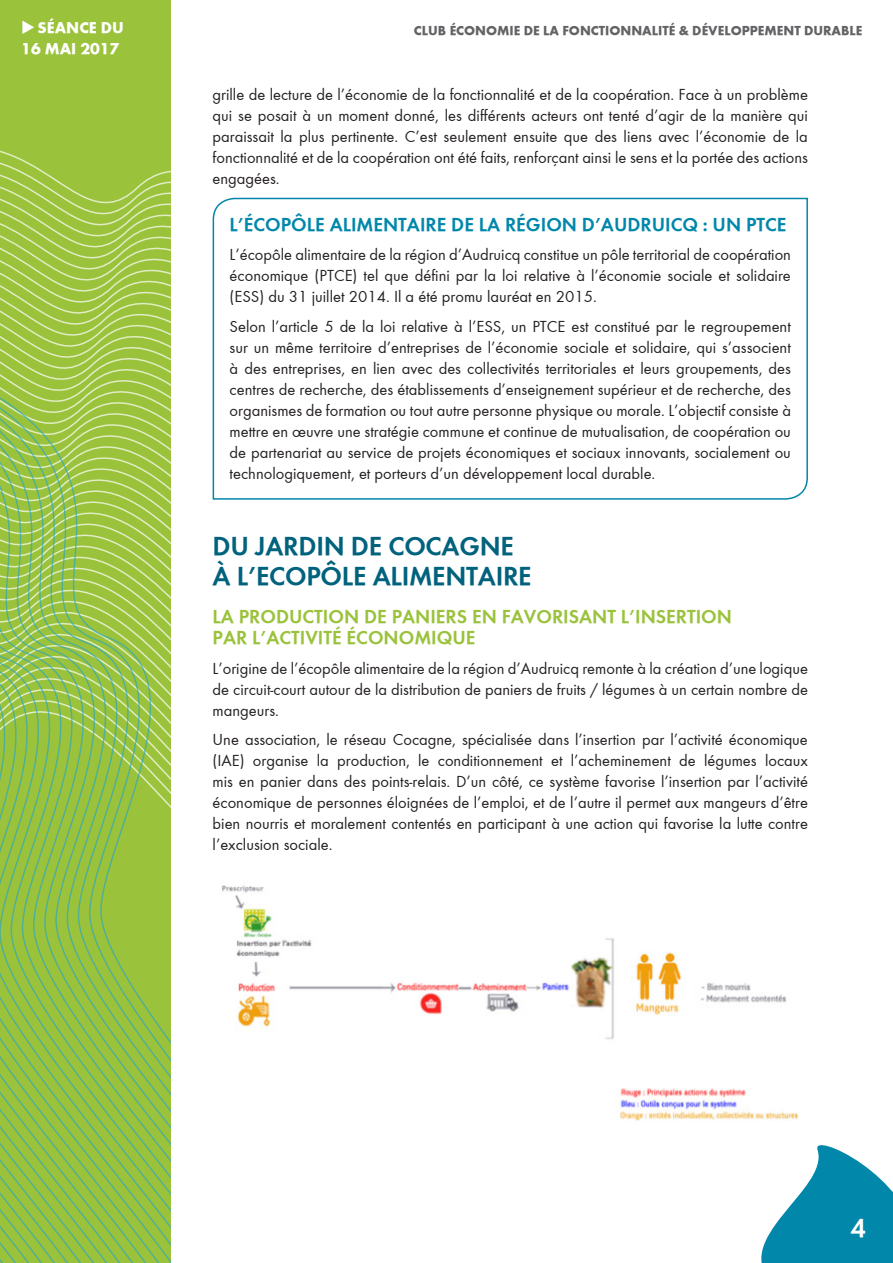
<style>
.page{position:relative;width:893px;height:1263px;background:#fff}
.page>*{position:absolute;margin:0;border:0;box-sizing:border-box;transform-origin:0 0}
.t1{font:700 27px/30px "Function";letter-spacing:-.01em;color:#00627d}
.t2{font:700 27px "Function";color:#fff}
.t3{font:700 19.5px/21px "Function";color:#9ac23b}
.t4{font:700 19.5px "Function";color:#0087aa}
.t5{font:16.5px/21px "Function";color:#231f20;text-align:justify}
.t6{font:16.2px "Function LH Heavy";color:#fff}
.t7{font:13.5px "Function LH Heavy";color:#636366}
</style>
<div class="page">
<svg style="left:761px;top:1145px;width:132px;height:118px"></svg>
<svg style="left:0;top:0;width:170px;height:1263px;background:#99c34a"></svg>
<svg style="left:212px;top:197px;width:596px;height:303px"></svg>
<img style="left:222px;top:885px;width:577px;height:236px">
<p class="t6" style="left:21px;top:18px;width:104px">◆SÉANCE DU</p>
<p class="t7" style="left:414px;top:22px;width:450px">CLUB ÉCONOMIE DE LA FONCTIONNALITÉ &amp; DÉVELOPPEMENT DURABLE</p>
<p class="t6" style="left:21px;top:39px;width:100px">16 MAI 2017</p>
<p class="t5" style="left:213px;top:84px;width:597px">grille de lecture de l’économie de la fonctionnalité et de la coopération. Face à un problème qui se posait à un moment donné, les différents acteurs ont tenté d’agir de la manière qui paraissait la plus pertinente. C’est seulement ensuite que des liens avec l’économie de la fonctionnalité et de la coopération ont été faits, renforçant ainsi le sens et la portée des actions engagées.</p>
<p class="t4" style="left:230px;top:212px;width:558px">L’ÉCOPÔLE ALIMENTAIRE DE LA RÉGION D’AUDRUICQ : UN PTCE</p>
<p class="t5" style="left:230px;top:244px;width:563px">L’écopôle alimentaire de la région d’Audruicq constitue un pôle territorial de coopération économique (PTCE) tel que défini par la loi relative à l’économie sociale et solidaire (ESS) du 31 juillet 2014. Il a été promu lauréat en 2015.</p>
<p class="t5" style="left:230px;top:316px;width:563px">Selon l’article 5 de la loi relative à l’ESS, un PTCE est constitué par le regroupement sur un même territoire d’entreprises de l’économie sociale et solidaire, qui s’associent à des entreprises, en lien avec des collectivités territoriales et leurs groupements, des centres de recherche, des établissements d’enseignement supérieur et de recherche, des organismes de formation ou tout autre personne physique ou morale. L’objectif consiste à mettre en œuvre une stratégie commune et continue de mutualisation, de coopération ou de partenariat au service de projets économiques et sociaux innovants, socialement ou technologiquement, et porteurs d’un développement local durable.</p>
<p class="t1" style="left:213px;top:531px;width:321px">DU JARDIN DE COCAGNE<br>À L’ECOPÔLE ALIMENTAIRE</p>
<p class="t3" style="left:213px;top:606px;width:521px">LA PRODUCTION DE PANIERS EN FAVORISANT L’INSERTION<br>PAR L’ACTIVITÉ ÉCONOMIQUE</p>
<p class="t5" style="left:213px;top:658px;width:597px">L’origine de l’écopôle alimentaire de la région d’Audruicq remonte à la création d’une logique de circuit-court autour de la distribution de paniers de fruits / légumes à un certain nombre de mangeurs.</p>
<p class="t5" style="left:213px;top:729px;width:597px">Une association, le réseau Cocagne, spécialisée dans l’insertion par l’activité économique (IAE) organise la production, le conditionnement et l’acheminement de légumes locaux mis en panier dans des points-relais. D’un côté, ce système favorise l’insertion par l’activité économique de personnes éloignées de l’emploi, et de l’autre il permet aux mangeurs d’être bien nourris et moralement contentés en participant à une action qui favorise la lutte contre l’exclusion sociale.</p>
<p class="t2" style="left:850px;top:1212px;width:17px">4</p>
</div>
